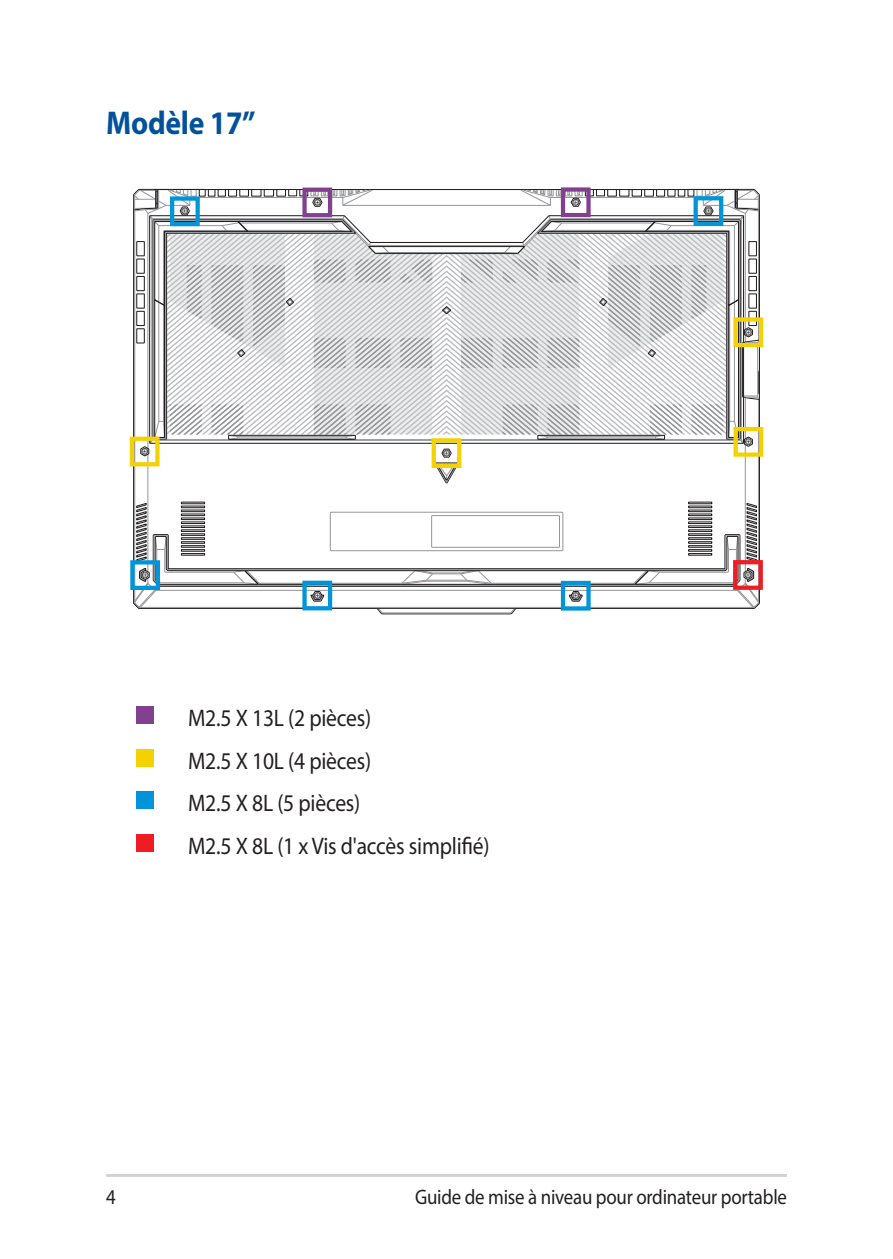
<style>
.page{position:relative;width:893px;height:1259px;background:#fff}
.page>*{position:absolute;margin:0;border:0;box-sizing:border-box;transform-origin:0 0}
.t1{font:700 33px "Myriad Pro";letter-spacing:-.01em;color:#01529a;scale:.9 1}
.t2{font:24px/42.6px "Myriad Pro";letter-spacing:-.01em;color:#231f20;scale:.9 1}
.t3{font:21px "Myriad Pro";letter-spacing:-.015em;color:#231f20;scale:.9 1}
</style>
<div class="page">
<hr style="left:106px;top:1174px;width:681px;height:3px;background:#d1d2d4">
<svg style="left:134px;top:502px;width:625px;height:106px"></svg>
<div style="left:330px;top:512px;width:233px;height:39px;border:1px solid #939598"></div>
<div style="left:431px;top:515px;width:129px;height:32px;border:1px solid #939598"></div>
<svg style="left:132px;top:188px;width:629px;height:296px"></svg>
<div style="left:733px;top:560px;width:30px;height:30px;border:4px solid #ee1d23"></div>
<div style="left:302px;top:188px;width:30px;height:29px;border:4px solid #82418e"></div>
<div style="left:561px;top:187px;width:30px;height:30px;border:4px solid #82418e"></div>
<div style="left:130px;top:437px;width:30px;height:29px;border:4px solid #f4d202"></div>
<div style="left:432px;top:438px;width:29px;height:30px;border:4px solid #f4d202"></div>
<div style="left:733px;top:317px;width:30px;height:30px;border:4px solid #f4d202"></div>
<div style="left:733px;top:427px;width:30px;height:30px;border:4px solid #f4d202"></div>
<div style="left:130px;top:560px;width:30px;height:30px;border:4px solid #0095d9"></div>
<div style="left:137px;top:707px;width:17px;height:17px;background:#82418e"></div>
<div style="left:137px;top:749px;width:17px;height:17px;background:#f4d202"></div>
<div style="left:137px;top:792px;width:17px;height:17px;background:#0095d9"></div>
<div style="left:137px;top:834px;width:17px;height:17px;background:#ee1d23"></div>
<div style="left:170px;top:196px;width:30px;height:30px;border:4px solid #0095d9"></div>
<div style="left:693px;top:196px;width:30px;height:30px;border:4px solid #0095d9"></div>
<div style="left:561px;top:581px;width:30px;height:29px;border:4px solid #0095d9"></div>
<div style="left:302px;top:580px;width:30px;height:30px;border:4px solid #0095d9"></div>
<h1 class="t1" style="left:106px;top:101px;width:168px">Modèle 17”</h1>
<p class="t2" style="left:188px;top:696px;width:336px">M2.5 X 13L (2 pièces)<br>M2.5 X 10L (4 pièces)<br>M2.5 X 8L (5 pièces)<br>M2.5 X 8L (1 x Vis d'accès simplifié)</p>
<p class="t3" style="left:106px;top:1184px;width:12px">4</p>
<p class="t3" style="left:415px;top:1184px;width:415px">Guide de mise à niveau pour ordinateur portable</p>
</div>
